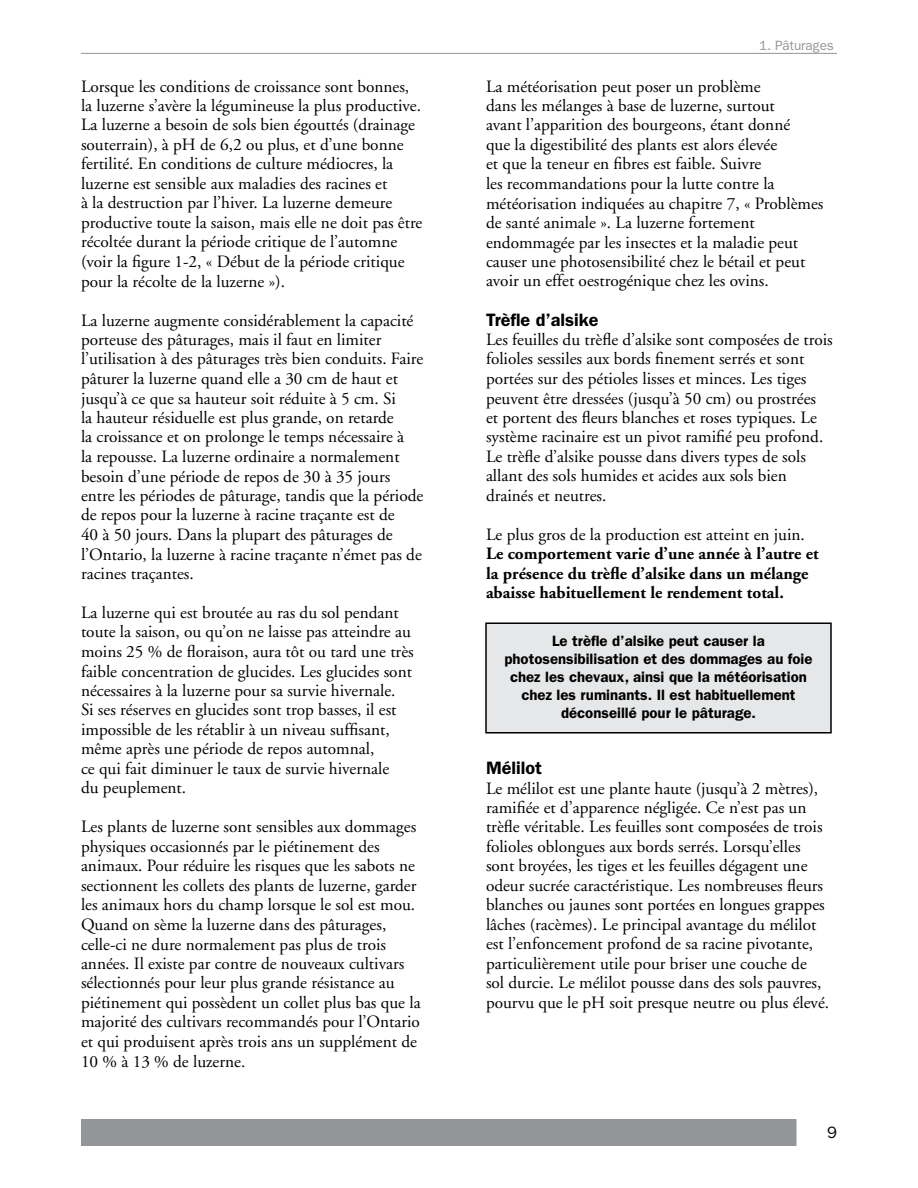
<style>
.page{position:relative;width:918px;height:1188px;background:#fff}
.page>*{position:absolute;margin:0;border:0;box-sizing:border-box;transform-origin:0 0}
.Heading_3{font:600 18px "ITC Franklin Gothic Std";color:#000}
.BT{font:17.25px/19.5px "Adobe Garamond";color:#000}
.BT-2{font:700 17.25px/19.5px "Adobe Garamond";color:#000}
.t1{font:16.5px "ITC Franklin Gothic Std";color:#000}
.sidebar_-_BT_BOLD__D{font:600 15px/18px "ITC Franklin Gothic Std";color:#000;text-align:center}
.t2{font:13.5px "ITC Franklin Gothic Std";color:#939598}
.s1{font-weight:400}
</style>
<div class="page">
<div style="left:81px;top:1119px;width:715px;height:27px;background:#939598"></div>
<hr style="left:81px;top:53px;width:756px;height:1px;background:#939598">
<div style="left:486px;top:623px;width:345px;height:110px;background:#e6e7e8"></div>
<div style="left:485px;top:622px;width:347px;height:112px;border:2px solid #000"></div>
<p class="BT" style="left:81px;top:77px;width:343px">Lorsque les conditions de croissance sont bonnes, la luzerne s’avère la légumineuse la plus productive.<br>La luzerne a besoin de sols bien égouttés (drainage souterrain), à pH de 6,2 ou plus, et d’une bonne fertilité. En conditions de culture médiocres, la luzerne est sensible aux maladies des racines et<br>à la destruction par l’hiver. La luzerne demeure productive toute la saison, mais elle ne doit pas être récoltée durant la période critique de l’automne (voir la figure 1-2, « Début de la période critique pour la récolte de la luzerne »).</p>
<p class="BT" style="left:81px;top:311px;width:344px">La luzerne augmente considérablement la capacité porteuse des pâturages, mais il faut en limiter l’utilisation à des pâturages très bien conduits. Faire pâturer la luzerne quand elle a 30 cm de haut et jusqu’à ce que sa hauteur soit réduite à 5 cm. Si<br>la hauteur résiduelle est plus grande, on retarde<br>la croissance et on prolonge le temps nécessaire à<br>la repousse. La luzerne ordinaire a normalement besoin d’une période de repos de 30 à 35 jours entre les périodes de pâturage, tandis que la période de repos pour la luzerne à racine traçante est de<br>40 à 50 jours. Dans la plupart des pâturages de l’Ontario, la luzerne à racine traçante n’émet pas de racines traçantes.</p>
<p class="BT" style="left:81px;top:603px;width:334px">La luzerne qui est broutée au ras du sol pendant toute la saison, ou qu’on ne laisse pas atteindre au moins 25 % de floraison, aura tôt ou tard une très faible concentration de glucides. Les glucides sont nécessaires à la luzerne pour sa survie hivernale.<br>Si ses réserves en glucides sont trop basses, il est impossible de les rétablir à un niveau suffisant, même après une période de repos automnal,<br>ce qui fait diminuer le taux de survie hivernale<br>du peuplement.</p>
<p class="BT" style="left:81px;top:818px;width:341px">Les plants de luzerne sont sensibles aux dommages physiques occasionnés par le piétinement des animaux. Pour réduire les risques que les sabots ne sectionnent les collets des plants de luzerne, garder les animaux hors du champ lorsque le sol est mou.<br>Quand on sème la luzerne dans des pâturages, celle‑ci ne dure normalement pas plus de trois années. Il existe par contre de nouveaux cultivars sélectionnés pour leur plus grande résistance au piétinement qui possèdent un collet plus bas que la majorité des cultivars recommandés pour l’Ontario et qui produisent après trois ans un supplément de 10 % à 13 % de luzerne.</p>
<p class="t2" style="left:759px;top:37px;width:76px">1. Pâturages</p>
<p class="BT" style="left:486px;top:77px;width:339px">La météorisation peut poser un problème<br>dans les mélanges à base de luzerne, surtout<br>avant l’apparition des bourgeons, étant donné<br>que la digestibilité des plants est alors élevée<br>et que la teneur en fibres est faible. Suivre<br>les recommandations pour la lutte contre la météorisation indiquées au chapitre 7, « Problèmes de santé animale ». La luzerne fortement endommagée par les insectes et la maladie peut causer une photosensibilité chez le bétail et peut avoir un effet oestrogénique chez les ovins.</p>
<h4 class="Heading_3" style="left:486px;top:309px;width:114px">Trèfle d’alsike</h4>
<p class="BT" style="left:486px;top:330px;width:348px">Les feuilles du trèfle d’alsike sont composées de trois folioles sessiles aux bords finement serrés et sont portées sur des pétioles lisses et minces. Les tiges peuvent être dressées (jusqu’à 50 cm) ou prostrées<br>et portent des fleurs blanches et roses typiques. Le système racinaire est un pivot ramifié peu profond.<br>Le trèfle d’alsike pousse dans divers types de sols allant des sols humides et acides aux sols bien drainés et neutres.</p>
<p class="BT-2" style="left:486px;top:525px;width:334px"><span class="s1">Le plus gros de la production est atteint en juin.<br></span>Le comportement varie d’une année à l’autre et la présence du trèfle d’alsike dans un mélange abaisse habituellement le rendement total.</p>
<p class="sidebar_-_BT_BOLD__D" style="left:504px;top:632px;width:310px">Le trèfle d’alsike peut causer la photosensibilisation et des dommages au foie chez les chevaux, ainsi que la météorisation chez les ruminants. Il est habituellement déconseillé pour le pâturage.</p>
<h4 class="Heading_3" style="left:486px;top:757px;width:58px">Mélilot</h4>
<p class="BT" style="left:486px;top:779px;width:345px">Le mélilot est une plante haute (jusqu’à 2 mètres), ramifiée et d’apparence négligée. Ce n’est pas un trèfle véritable. Les feuilles sont composées de trois folioles oblongues aux bords serrés. Lorsqu’elles sont broyées, les tiges et les feuilles dégagent une odeur sucrée caractéristique. Les nombreuses fleurs blanches ou jaunes sont portées en longues grappes lâches (racèmes). Le principal avantage du mélilot est l’enfoncement profond de sa racine pivotante, particulièrement utile pour briser une couche de sol durcie. Le mélilot pousse dans des sols pauvres, pourvu que le pH soit presque neutre ou plus élevé.</p>
<p class="t1" style="left:827px;top:1123px;width:11px">9</p>
</div>
